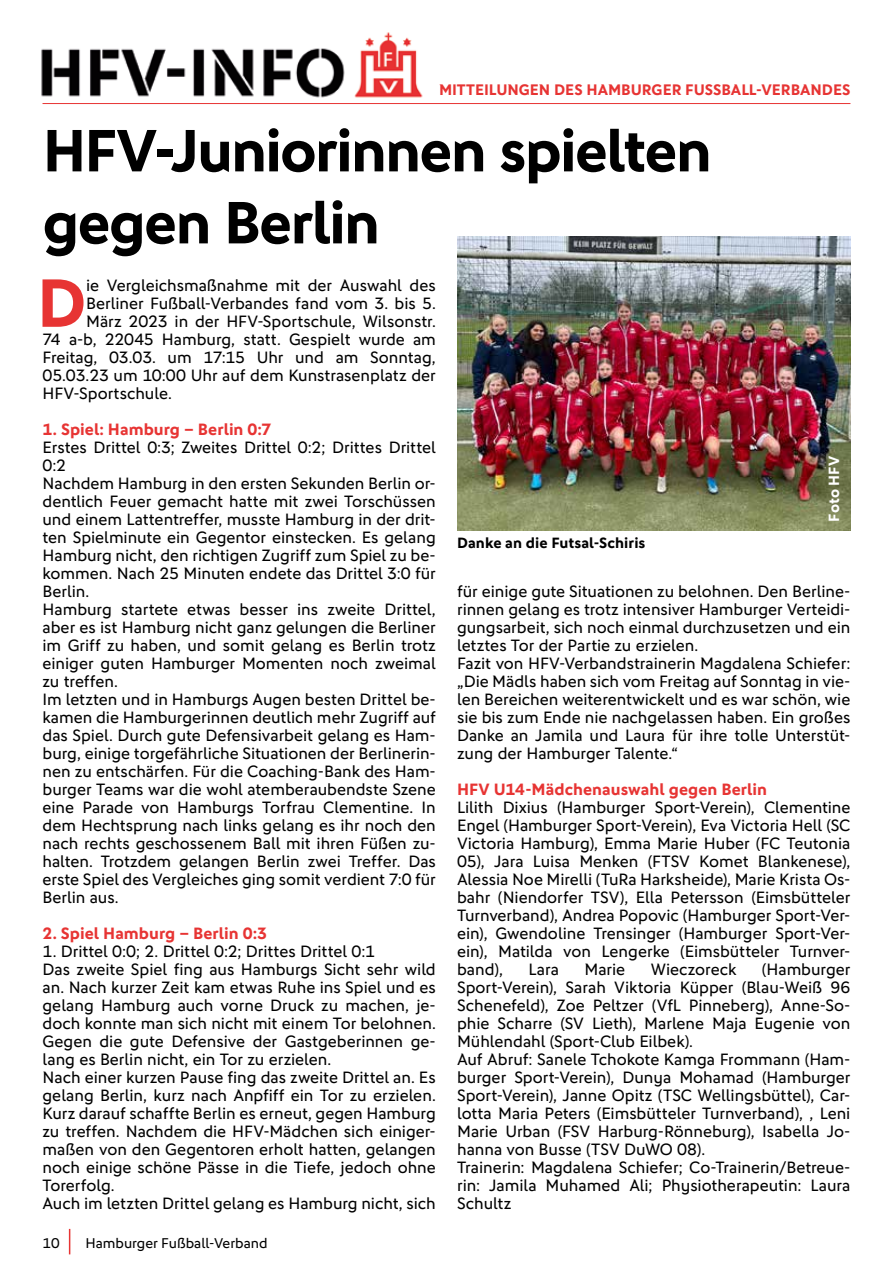
<style>
.page{position:relative;width:893px;height:1263px;background:#fff}
.page>*{position:absolute;margin:0;border:0;box-sizing:border-box;transform-origin:0 0}
.t1{font:700 68.7px "DFB Sans";color:#e73433}
.t2{font:700 60px/72px "DFB Sans";letter-spacing:-.03em;color:#000}
.t3{font:16.5px/18px "DFB Sans";color:#000}
.t4{font:700 16.5px "DFB Sans";color:#e73433}
.t5{font:700 15.3px "DFB Sans";color:#e73433}
.t6{font:700 15px "DFB Sans";letter-spacing:.005em;color:#000}
.t7{font:700 15px "DFB Sans";color:#fff}
.t8{font:14.25px "DFB Sans";color:#000}
</style>
<div class="page">
<svg style="left:69px;top:1229px;width:1px;height:25px"></svg>
<img style="left:41px;top:32px;width:382px;height:66px">
<hr style="left:43px;top:103px;width:807px;height:1px;background:#e73433">
<img style="left:457px;top:237px;width:393px;height:293px">
<p class="t5" style="left:439px;top:80px;width:413px">MITTEILUNGEN DES HAMBURGER FUSSBALL-VERBANDES</p>
<h2 class="t2" style="left:43px;top:114px;width:671px">HFV-Juniorinnen spielten gegen Berlin</h2>
<h1 class="t1" style="left:37px;top:262px;width:51px">D</h1>
<p class="t3" style="left:86px;top:276px;width:351px">ie Vergleichsmaßnahme mit der Auswahl des</p>
<p class="t3" style="left:86px;top:294px;width:351px">Berliner Fußball-Verbandes fand vom 3. bis 5.</p>
<p class="t3" style="left:86px;top:312px;width:351px">März 2023 in der HFV-Sportschule, Wilsonstr.</p>
<p class="t3" style="left:43px;top:330px;width:395px">74 a-b, 22045 Hamburg, statt. Gespielt wurde am</p>
<p class="t3" style="left:43px;top:348px;width:395px">Freitag, 03.03. um 17:15 Uhr und am Sonntag,</p>
<p class="t3" style="left:43px;top:366px;width:395px">05.03.23 um 10:00 Uhr auf dem Kunstrasenplatz der</p>
<p class="t3" style="left:43px;top:384px;width:131px">HFV-Sportschule.</p>
<p class="t4" style="left:43px;top:419px;width:230px">1. Spiel: Hamburg – Berlin 0:7</p>
<p class="t3" style="left:43px;top:438px;width:395px">Erstes Drittel 0:3; Zweites Drittel 0:2; Drittes Drittel 0:2<br>Nachdem Hamburg in den ersten Sekunden Berlin or&shy;dentlich Feuer gemacht hatte mit zwei Torschüssen und einem Lattentreffer, musste Hamburg in der drit&shy;ten Spielminute ein Gegentor einstecken. Es gelang Hamburg nicht, den richtigen Zugriff zum Spiel zu be&shy;kommen. Nach 25 Minuten endete das Drittel 3:0 für Berlin.<br>Hamburg startete etwas besser ins zweite Drittel, aber es ist Hamburg nicht ganz gelungen die Berliner im Griff zu haben, und somit gelang es Berlin trotz einiger guten Hamburger Momenten noch zweimal zu treffen.<br>Im letzten und in Hamburgs Augen besten Drittel be&shy;kamen die Hamburgerinnen deutlich mehr Zugriff auf das Spiel. Durch gute Defensivarbeit gelang es Ham&shy;burg, einige torgefährliche Situationen der Berlinerin&shy;nen zu entschärfen. Für die Coaching-Bank des Ham&shy;burger Teams war die wohl atemberaubendste Szene eine Parade von Hamburgs Torfrau Clementine. In dem Hechtsprung nach links gelang es ihr noch den nach rechts geschossenem Ball mit ihren Füßen zu&shy;halten. Trotzdem gelangen Berlin zwei Treffer. Das erste Spiel des Vergleiches ging somit verdient 7:0 für Berlin aus.</p>
<p class="t4" style="left:43px;top:923px;width:226px">2. Spiel Hamburg – Berlin 0:3</p>
<p class="t3" style="left:43px;top:942px;width:395px">1. Drittel 0:0; 2. Drittel 0:2; Drittes Drittel 0:1<br>Das zweite Spiel fing aus Hamburgs Sicht sehr wild an. Nach kurzer Zeit kam etwas Ruhe ins Spiel und es gelang Hamburg auch vorne Druck zu machen, je&shy;doch konnte man sich nicht mit einem Tor belohnen.<br>Gegen die gute Defensive der Gastgeberinnen ge&shy;lang es Berlin nicht, ein Tor zu erzielen.<br>Nach einer kurzen Pause fing das zweite Drittel an. Es gelang Berlin, kurz nach Anpfiff ein Tor zu erzielen.<br>Kurz darauf schaffte Berlin es erneut, gegen Hamburg zu treffen. Nachdem die HFV-Mädchen sich einiger&shy;maßen von den Gegentoren erholt hatten, gelangen noch einige schöne Pässe in die Tiefe, jedoch ohne Torerfolg.<br>Auch im letzten Drittel gelang es Hamburg nicht, sich</p>
<p class="t7" style="left:825px;top:522px;width:67px;rotate:-90deg">Foto HFV</p>
<p class="t6" style="left:457px;top:534px;width:190px">Danke an die Futsal-Schiris</p>
<p class="t3" style="left:457px;top:582px;width:395px">für einige gute Situationen zu belohnen. Den Berline&shy;rinnen gelang es trotz intensiver Hamburger Verteidi&shy;gungsarbeit, sich noch einmal durchzusetzen und ein letztes Tor der Partie zu erzielen.<br>Fazit von HFV-Verbandstrainerin Magdalena Schiefer: „Die Mädls haben sich vom Freitag auf Sonntag in vie&shy;len Bereichen weiterentwickelt und es war schön, wie sie bis zum Ende nie nachgelassen haben. Ein großes Danke an Jamila und Laura für ihre tolle Unterstüt&shy;zung der Hamburger Talente.“</p>
<p class="t4" style="left:457px;top:779px;width:311px">HFV U14-Mädchenauswahl gegen Berlin</p>
<p class="t3" style="left:457px;top:798px;width:395px;text-align:justify">Lilith Dixius (Hamburger Sport-Verein), Clementine Engel (Hamburger Sport-Verein), Eva Victoria Hell (SC Victoria Hamburg), Emma Marie Huber (FC Teutonia 05), Jara Luisa Menken (FTSV Komet Blankenese), Alessia Noe Mirelli (TuRa Harksheide), Marie Krista Os&shy;bahr (Niendorfer TSV), Ella Petersson (Eimsbütteler Turnverband), Andrea Popovic (Hamburger Sport-Ver&shy;ein), Gwendoline Trensinger (Hamburger Sport-Ver&shy;ein), Matilda von Lengerke (Eimsbütteler Turnver&shy;band),</p>
<p class="t3" style="left:457px;top:960px;width:395px;text-indent:305px">(Hamburger Sport-Verein), Sarah Viktoria Küpper (Blau-Weiß 96<br>Schenefeld), Zoe Peltzer (VfL Pinneberg), Anne-So&shy;phie Scharre (SV Lieth), Marlene Maja Eugenie von Mühlendahl (Sport-Club Eilbek).<br>Auf Abruf: Sanele Tchokote Kamga Frommann (Ham&shy;burger Sport-Verein), Dunya Mohamad (Hamburger Sport-Verein), Janne Opitz (TSC Wellingsbüttel), Car&shy;lotta Maria Peters (Eimsbütteler Turnverband), , Leni Marie Urban (FSV Harburg-Rönneburg), Isabella Jo&shy;hanna von Busse (TSV DuWO 08).<br>Trainerin: Magdalena Schiefer; Co-Trainerin/Betreue&shy;rin: Jamila Muhamed Ali; Physiotherapeutin: Laura Schultz</p>
<p class="t3" style="left:528px;top:960px;width:32px">Lara</p>
<p class="t3" style="left:584px;top:960px;width:42px">Marie</p>
<p class="t3" style="left:651px;top:960px;width:87px">Wieczoreck</p>
<p class="t8" style="left:43px;top:1235px;width:19px">10</p>
<p class="t8" style="left:85px;top:1235px;width:184px">Hamburger Fußball-Verband</p>
</div>
